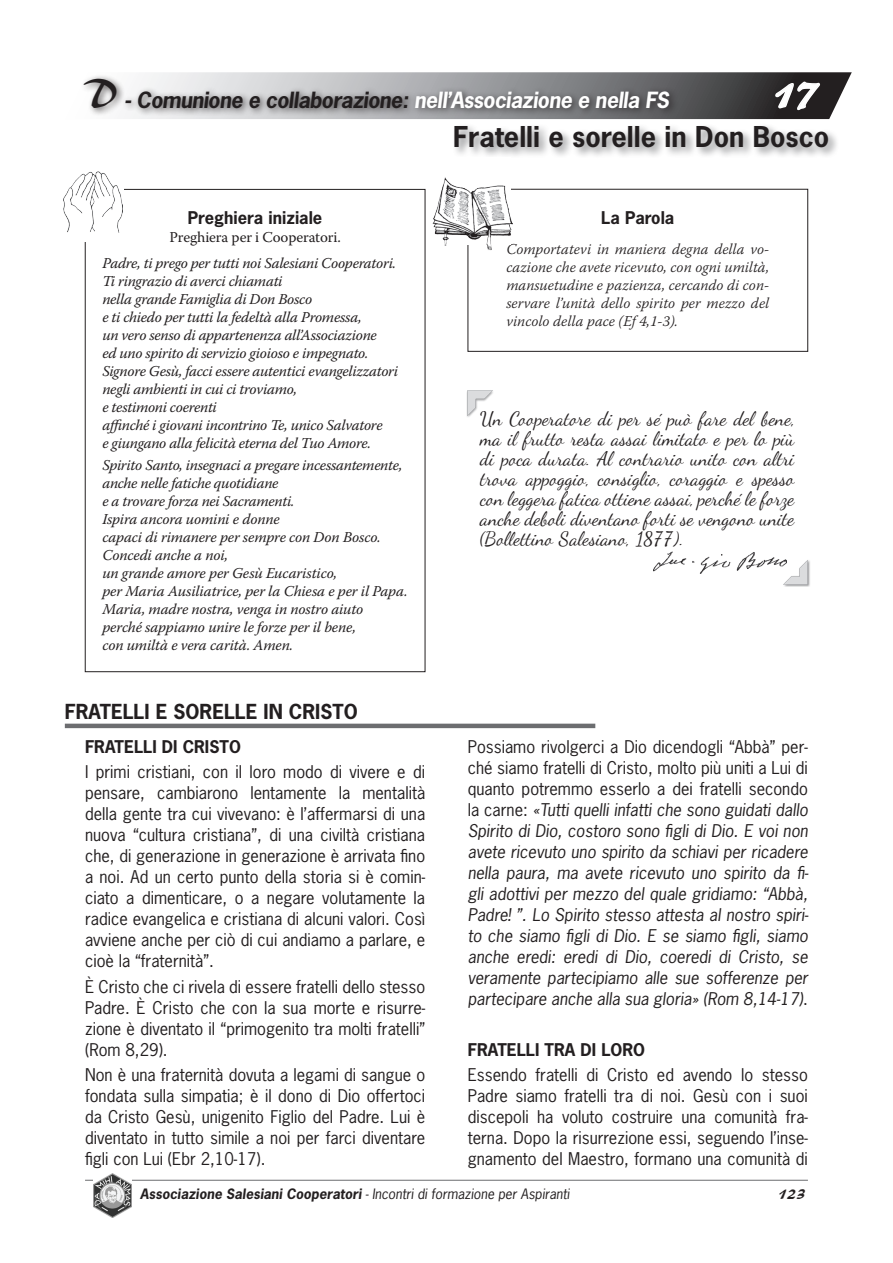
<style>
.page{position:relative;width:893px;height:1263px;background:#fff}
.page>*{position:absolute;margin:0;border:0;box-sizing:border-box;transform-origin:0 0}
.t1{font:45px "Brush 445 BT";color:#fff}
.t2{font:700 27px "News Gothic Std";color:#231f20}
.t3{font:italic 700 21px "News Gothic Std";letter-spacing:-.025em;color:#231f20}
.t4{font:19.5px/20px "Dancing Script OT";color:#231f20;text-align:justify}
.t5{font:700 19.5px "News Gothic Std";color:#231f20}
.t6{font:18px "Brush 445 BT";color:#231f20}
.t7{font:16.5px/21px "News Gothic Std";color:#231f20;text-align:justify}
.t8{font:italic 16.5px/21px "News Gothic Std";color:#231f20;text-align:justify}
.t9{font:700 16.5px "News Gothic Std";color:#231f20}
.t10{font:italic 15px/18px "Warnock Pro";letter-spacing:-.02em;color:#231f20}
.t11{font:italic 300 15px/18px "Warnock Pro";color:#231f20;text-align:justify}
.t12{font:15px "Warnock Pro";letter-spacing:-.01em;color:#231f20}
.t13{font:italic 13.5px "News Gothic Std";color:#231f20}
.s1{font-family:"Brush 445 BT";font-weight:400;font-style:normal;font-size:39px}
.s2{color:#fff}
.s3{font-style:normal}
.s4{font-weight:700}
</style>
<div class="page">
<svg style="left:84px;top:72px;width:768px;height:47px;background:#919193"></svg>
<div style="left:452px;top:124px;width:387px;height:35px;background:#6c6d70;opacity:.75"></div>
<hr style="left:85px;top:1180px;width:723px;height:1px;background:#6c6d70">
<hr style="left:65px;top:724px;width:530px;height:4px;background:#6c6d70">
<div style="left:468px;top:189px;width:340px;height:162px;border:1px solid #231f20"></div>
<div style="left:456px;top:157px;width:55px;height:87px;background:#fff"></div>
<img style="left:433px;top:177px;width:80px;height:74px">
<img style="left:468px;top:391px;width:25px;height:25px">
<div style="left:783px;top:560px;width:27px;height:27px;background:#6c6d70;opacity:.75"></div>
<img style="left:783px;top:560px;width:25px;height:25px">
<img style="left:654px;top:552px;width:133px;height:21px">
<img style="left:63px;top:171px;width:60px;height:62px">
<img style="left:94px;top:1174px;width:38px;height:44px">
<p class="t3" style="left:85px;top:86px;width:586px"><span class="s1">D</span> - Comunione e collaborazione: <span class="s2">nell’Associazione e nella FS</span></p>
<h1 class="t1" style="left:773px;top:64px;width:47px">17</h1>
<h2 class="t2" style="left:453px;top:119px;width:378px">Fratelli e sorelle in Don Bosco</h2>
<p class="t9" style="left:188px;top:207px;width:136px">Preghiera iniziale</p>
<p class="t12" style="left:170px;top:228px;width:173px">Preghiera per i Cooperatori.</p>
<p class="t10" style="left:102px;top:254px;width:297px">Padre, ti prego per tutti noi Salesiani Cooperatori.<br>Ti ringrazio di averci chiamati<br>nella grande Famiglia di Don Bosco<br>e ti chiedo per tutti la fedeltà alla Promessa,<br>un vero senso di appartenenza all’Associazione<br>ed uno spirito di servizio gioioso e impegnato.<br>Signore Gesù, facci essere autentici evangelizzatori negli ambienti in cui ci troviamo,<br>e testimoni coerenti<br>affinché i giovani incontrino Te, unico Salvatore<br>e giungano alla felicità eterna del Tuo Amore.</p>
<p class="t10" style="left:102px;top:456px;width:307px">Spirito Santo, insegnaci a pregare incessantemente, anche nelle fatiche quotidiane<br>e a trovare forza nei Sacramenti.<br>Ispira ancora uomini e donne<br>capaci di rimanere per sempre con Don Bosco.<br>Concedi anche a noi,<br>un grande amore per Gesù Eucaristico,<br>per Maria Ausiliatrice, per la Chiesa e per il Papa.<br>Maria, madre nostra, venga in nostro aiuto<br>perché sappiamo unire le forze per il bene,<br>con umiltà e vera carità. Amen.</p>
<p class="t5" style="left:65px;top:699px;width:294px">FRATELLI E SORELLE IN CRISTO</p>
<p class="t9" style="left:601px;top:206px;width:75px">La Parola</p>
<p class="t11" style="left:506px;top:240px;width:264px">Comportatevi in maniera degna della vo&shy;cazione che avete ricevuto, con ogni umiltà, mansuetudine e pazienza, cercando di con&shy;servare l’unità dello spirito per mezzo del vincolo della pace (Ef 4,1-3).</p>
<p class="t4" style="left:480px;top:409px;width:316px">Un Cooperatore di per sé può fare del bene, ma il frutto resta assai limitato e per lo più di poca durata. Al contrario unito con altri trova appoggio, consiglio, coraggio e spesso con leggera fatica ottiene assai, perché le forze anche deboli diventano forti se vengono unite (Bollettino Salesiano, 1877).</p>
<p class="t9" style="left:85px;top:736px;width:157px">FRATELLI DI CRISTO</p>
<p class="t7" style="left:85px;top:761px;width:342px">I primi cristiani, con il loro modo di vivere e di pensare, cambiarono lentamente la mentalità della gente tra cui vivevano: è l’affermarsi di una nuova “cultura cristiana”, di una civiltà cristiana che, di generazione in generazione è arrivata fino a noi. Ad un certo punto della storia si è comin&shy;ciato a dimenticare, o a negare volutamente la radice evangelica e cristiana di alcuni valori. Così avviene anche per ciò di cui andiamo a parlare, e cioè la “fraternità”.</p>
<p class="t7" style="left:85px;top:976px;width:342px">È Cristo che ci rivela di essere fratelli dello stesso Padre. È Cristo che con la sua morte e risurre&shy;zione è diventato il “primogenito tra molti fratelli” (Rom 8,29).</p>
<p class="t7" style="left:85px;top:1064px;width:342px">Non è una fraternità dovuta a legami di sangue o fondata sulla simpatia; è il dono di Dio offertoci da Cristo Gesù, unigenito Figlio del Padre. Lui è diventato in tutto simile a noi per farci diventare figli con Lui (Ebr 2,10-17).</p>
<p class="t8" style="left:468px;top:736px;width:342px"><span class="s3">Possiamo rivolgerci a Dio dicendogli “Abbà” per&shy;ché siamo fratelli di Cristo, molto più uniti a Lui di quanto potremmo esserlo a dei fratelli secondo la carne:</span> «Tutti quelli infatti che sono guidati dallo Spirito di Dio, costoro sono figli di Dio. E voi non avete ricevuto uno spirito da schiavi per ricadere nella paura, ma avete ricevuto uno spirito da fi&shy;gli adottivi per mezzo del quale gridiamo: “Abbà, Padre! ”. Lo Spirito stesso attesta al nostro spiri&shy;to che siamo figli di Dio. E se siamo figli, siamo anche eredi: eredi di Dio, coeredi di Cristo, se veramente partecipiamo alle sue sofferenze per partecipare anche alla sua gloria» (Rom 8,14-17)<span class="s3">.</span></p>
<p class="t9" style="left:468px;top:1039px;width:179px">FRATELLI TRA DI LORO</p>
<p class="t7" style="left:468px;top:1064px;width:342px">Essendo fratelli di Cristo ed avendo lo stesso Padre siamo fratelli tra di noi. Gesù con i suoi discepoli ha voluto costruire una comunità fra&shy;terna. Dopo la risurrezione essi, seguendo l’inse&shy;gnamento del Maestro, formano una comunità di</p>
<p class="t13" style="left:140px;top:1185px;width:431px"><span class="s4">Associazione Salesiani Cooperatori</span> - Incontri di formazione per Aspiranti</p>
<p class="t6" style="left:779px;top:1182px;width:29px">123</p>
</div>
